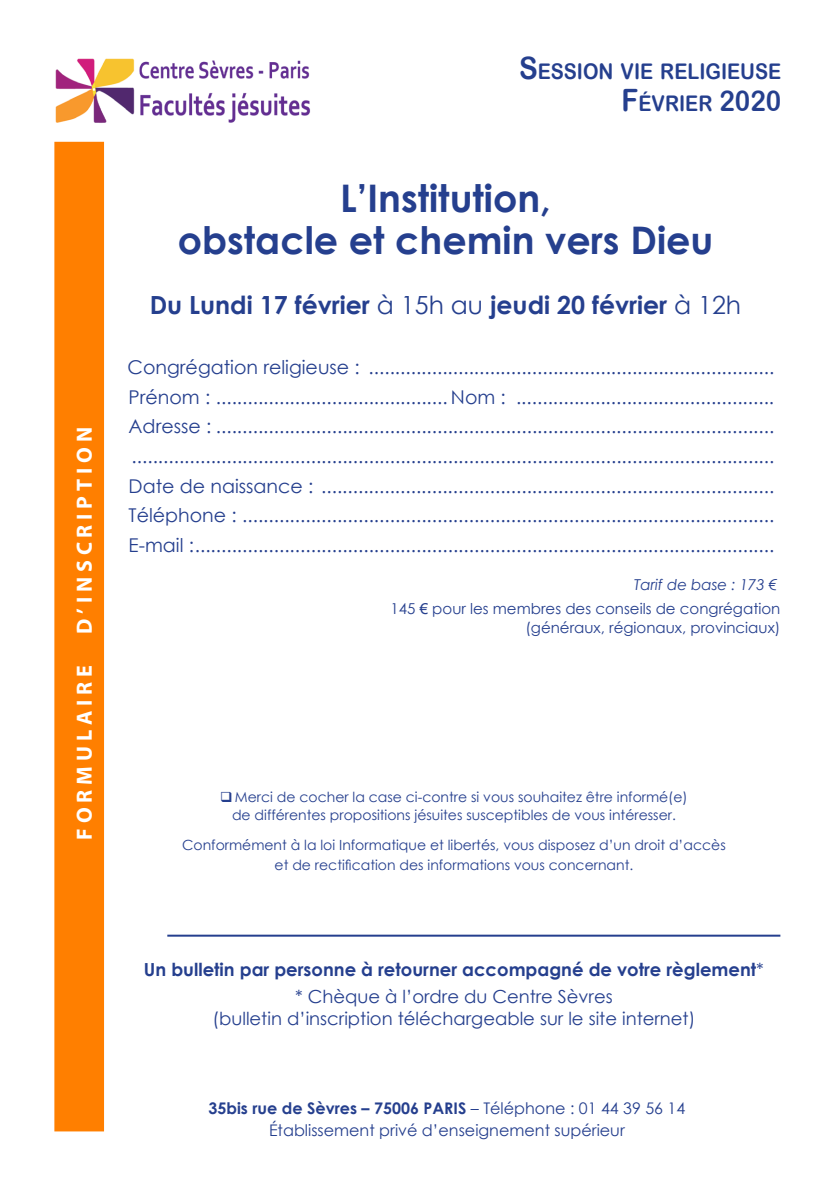
<style>
.page{position:relative;width:840px;height:1191px;background:#fff}
.page>*{position:absolute;margin:0;border:0;box-sizing:border-box;transform-origin:0 0}
.t1{font:700 38px "Century Gothic";color:#253f8e}
.t2{font:700 25px "Century Gothic";color:#253f8e}
.t3{font:700 22px "Myriad Pro";letter-spacing:.22em;color:#fff}
.t4{font:21.6px "Arial Rounded MT Bold";color:#253f8e;scale:.91 1}
.t5{font:19px "Century Gothic";color:#253f8e}
.t6{font:18px "Century Gothic";color:#253f8e}
.t7{font:700 18px "Century Gothic";color:#253f8e}
.t8{font:700 16px "Century Gothic";color:#253f8e}
.t9{font:16px "Century Gothic";color:#253f8e}
.t10{font:15px/19px "Century Gothic";color:#253f8e;text-align:right}
.t11{font:italic 15px "Century Gothic";color:#253f8e}
.t12{font:14px "Century Gothic";color:#253f8e}
.s1{font-size:30.8px}
.s2{font-size:28.6px}
.s3{font-weight:400}
.s4{font-family:"Arial"}
</style>
<div class="page">
<hr style="left:167px;top:934px;width:613px;height:2px;background:#253f8e">
<div style="left:54px;top:142px;width:50px;height:989px;background:#ff7f00;border:2px solid #ff7f00"></div>
<img style="left:55px;top:58px;width:255px;height:65px">
<p class="t3" style="left:70px;top:634px;width:208px;rotate:-90deg">D’INSCRIPTION</p>
<p class="t3" style="left:70px;top:839px;width:176px;rotate:-90deg">FORMULAIRE</p>
<p class="t4" style="left:518px;top:58px;width:289px"><span class="s1">S</span>ESSION VIE RELIGIEUSE</p>
<p class="t4" style="left:621px;top:90px;width:177px"><span class="s1">F</span>ÉVRIER <span class="s2">2020</span></p>
<p class="t1" style="left:340px;top:170px;width:212px">L’Institution,</p>
<p class="t1" style="left:177px;top:212px;width:537px">obstacle et chemin vers Dieu</p>
<p class="t2" style="left:150px;top:286px;width:592px">Du Lundi 17 février <span class="s3">à 15h au</span> jeudi 20 février <span class="s3">à 12h</span></p>
<p class="t5" style="left:127px;top:354px;width:647px">Congrégation religieuse : .............................................................................</p>
<p class="t5" style="left:128px;top:383px;width:646px">Prénom : ............................................ Nom : .................................................</p>
<p class="t5" style="left:128px;top:413px;width:647px">Adresse : ..........................................................................................................</p>
<p class="t5" style="left:131px;top:443px;width:644px">..........................................................................................................................</p>
<p class="t5" style="left:128px;top:472px;width:647px">Date de naissance : ......................................................................................</p>
<p class="t5" style="left:128px;top:502px;width:647px">Téléphone : .....................................................................................................</p>
<p class="t5" style="left:128px;top:532px;width:647px">E-mail :..............................................................................................................</p>
<p class="t11" style="left:633px;top:573px;width:145px">Tarif de base : 173 €</p>
<p class="t10" style="left:390px;top:599px;width:391px">145 <span class="s4">€</span> pour les membres des conseils de congrégation (généraux, régionaux, provinciaux)</p>
<p class="t12" style="left:220px;top:787px;width:469px">❑ Merci de cocher la case ci-contre si vous souhaitez être informé(e)</p>
<p class="t12" style="left:232px;top:805px;width:445px">de différentes propositions jésuites susceptibles de vous intéresser.</p>
<p class="t12" style="left:182px;top:835px;width:545px">Conformément à la loi Informatique et libertés, vous disposez d’un droit d’accès</p>
<p class="t12" style="left:274px;top:855px;width:360px">et de rectification des informations vous concernant.</p>
<p class="t7" style="left:144px;top:955px;width:621px">Un bulletin par personne à retourner accompagné de votre règlement<span class="s3">*</span></p>
<p class="t6" style="left:295px;top:984px;width:319px">* Chèque à l’ordre du Centre Sèvres</p>
<p class="t6" style="left:212px;top:1006px;width:484px">(bulletin d’inscription téléchargeable sur le site internet)</p>
<p class="t8" style="left:208px;top:1096px;width:478px">35bis rue de Sèvres – 75006 PARIS <span class="s3">– Téléphone : 01 44 39 56 14</span></p>
<p class="t9" style="left:269px;top:1119px;width:357px">Établissement privé d’enseignement supérieur</p>
</div>
